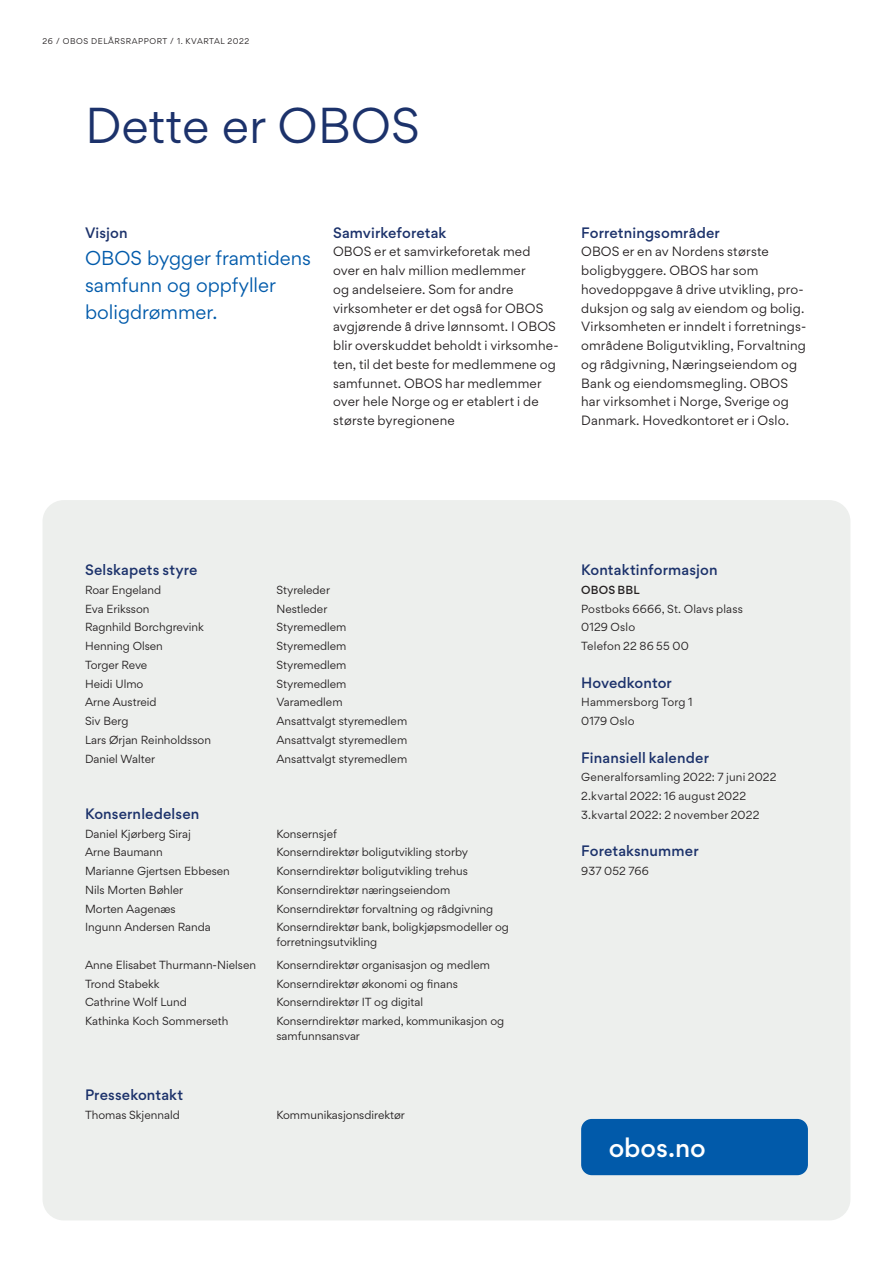
<style>
.page{position:relative;width:893px;height:1263px;background:#fff}
.page>*{position:absolute;margin:0;border:0;box-sizing:border-box;transform-origin:0 0}
.H1_tittel{font:45px "Gordita";color:#1c326b}
.t1{font:500 24px "Gordita";letter-spacing:-.005em;color:#fff}
.Ingress{font:18px/27px "Gordita";color:#015aaa}
.H3_sub_hav{font:500 13.5px "Gordita";letter-spacing:.01em;color:#1c326b}
.Brød_1_sp{font:12px/18.8px "Gordita";letter-spacing:.015em;color:#231f20}
.t2{font:10.5px/15px "Gordita";color:#231f20}
.t3{font:10.5px "Gordita";letter-spacing:.02em;color:#231f20}
.t4{font:500 10.5px "Gordita";letter-spacing:.02em;color:#231f20}
.t5{font:7.5px "Gordita";letter-spacing:.07em;color:#231f20}
</style>
<div class="page">
<div style="left:43px;top:500px;width:807px;height:720px;background:#edefed;border-radius:21px"></div>
<div style="left:581px;top:1119px;width:227px;height:56px;background:#015aaa;border-radius:11px"></div>
<p class="t5" style="left:43px;top:36px;width:208px">26 / OBOS DELÅRSRAPPORT / 1. KVARTAL 2022</p>
<h1 class="H1_tittel" style="left:85px;top:93px;width:336px">Dette er OBOS</h1>
<h3 class="H3_sub_hav" style="left:85px;top:222px;width:44px">Visjon</h3>
<p class="Ingress" style="left:85px;top:244px;width:228px">OBOS bygger framtidens samfunn og oppfyller boligdrømmer.</p>
<h3 class="H3_sub_hav" style="left:333px;top:222px;width:115px">Samvirkeforetak</h3>
<p class="Brød_1_sp" style="left:333px;top:242px;width:227px">OBOS er et samvirkeforetak med over en halv million medlemmer<br>og andelseiere. Som for andre virksomheter er det også for OBOS avgjørende å drive lønnsomt. I OBOS blir overskuddet beholdt i virksomhe&shy;ten, til det beste for medlemmene og samfunnet. OBOS har medlemmer over hele Norge og er etablert i de største byregionene</p>
<h3 class="H3_sub_hav" style="left:581px;top:222px;width:140px">Forretningsområder</h3>
<p class="Brød_1_sp" style="left:581px;top:242px;width:227px">OBOS er en av Nordens største boligbyggere. OBOS har som hovedoppgave å drive utvikling, pro&shy;duksjon og salg av eiendom og bolig.<br>Virksomheten er inndelt i forretnings&shy;områdene Boligutvikling, Forvaltning og rådgivning, Næringseiendom og Bank og eiendomsmegling. OBOS har virksomhet i Norge, Sverige og Danmark. Hovedkontoret er i Oslo.</p>
<h3 class="H3_sub_hav" style="left:85px;top:560px;width:114px">Selskapets styre</h3>
<p class="t2" style="left:85px;top:582px;width:78px">Roar Engeland</p>
<p class="t2" style="left:276px;top:582px;width:55px">Styreleder</p>
<p class="t2" style="left:85px;top:601px;width:66px">Eva Eriksson</p>
<p class="t2" style="left:276px;top:601px;width:52px">Nestleder</p>
<p class="t2" style="left:85px;top:620px;width:120px">Ragnhild Borchgrevink</p>
<p class="t2" style="left:276px;top:620px;width:72px">Styremedlem</p>
<p class="t2" style="left:85px;top:638px;width:79px">Henning Olsen</p>
<p class="t2" style="left:276px;top:638px;width:72px">Styremedlem</p>
<p class="t2" style="left:85px;top:657px;width:64px">Torger Reve</p>
<p class="t2" style="left:276px;top:657px;width:72px">Styremedlem</p>
<p class="t2" style="left:85px;top:676px;width:60px">Heidi Ulmo</p>
<p class="t2" style="left:276px;top:676px;width:72px">Styremedlem</p>
<p class="t2" style="left:85px;top:695px;width:73px">Arne Austreid</p>
<p class="t2" style="left:276px;top:695px;width:68px">Varamedlem</p>
<p class="t2" style="left:85px;top:713px;width:45px">Siv Berg</p>
<p class="t2" style="left:276px;top:713px;width:132px">Ansattvalgt styremedlem</p>
<p class="t2" style="left:85px;top:732px;width:127px">Lars Ørjan Reinholdsson</p>
<p class="t2" style="left:276px;top:732px;width:132px">Ansattvalgt styremedlem</p>
<p class="t2" style="left:85px;top:751px;width:72px">Daniel Walter</p>
<p class="t2" style="left:276px;top:751px;width:132px">Ansattvalgt styremedlem</p>
<h3 class="H3_sub_hav" style="left:85px;top:804px;width:116px">Konsernledelsen</h3>
<p class="t2" style="left:85px;top:826px;width:107px">Daniel Kjørberg Siraj</p>
<p class="t2" style="left:276px;top:826px;width:62px">Konsernsjef</p>
<p class="t2" style="left:85px;top:845px;width:79px">Arne Baumann</p>
<p class="t2" style="left:276px;top:845px;width:193px">Konserndirektør boligutvikling storby</p>
<p class="t2" style="left:85px;top:863px;width:146px">Marianne Gjertsen Ebbesen</p>
<p class="t2" style="left:276px;top:863px;width:193px">Konserndirektør boligutvikling trehus</p>
<p class="t2" style="left:85px;top:882px;width:100px">Nils Morten Bøhler</p>
<p class="t2" style="left:276px;top:882px;width:175px">Konserndirektør næringseiendom</p>
<p class="t2" style="left:85px;top:901px;width:92px">Morten Aagenæs</p>
<p class="t2" style="left:276px;top:901px;width:218px">Konserndirektør forvaltning og rådgivning</p>
<p class="t2" style="left:85px;top:920px;width:127px">Ingunn Andersen Randa</p>
<p class="t2" style="left:276px;top:920px;width:234px">Konserndirektør bank, boligkjøpsmodeller og forretningsutvikling</p>
<p class="t2" style="left:85px;top:957px;width:173px">Anne Elisabet Thurmann-Nielsen</p>
<p class="t2" style="left:276px;top:957px;width:215px">Konserndirektør organisasjon og medlem</p>
<p class="t2" style="left:85px;top:976px;width:76px">Trond Stabekk</p>
<p class="t2" style="left:276px;top:976px;width:183px">Konserndirektør økonomi og finans</p>
<p class="t2" style="left:85px;top:995px;width:103px">Cathrine Wolf Lund</p>
<p class="t2" style="left:276px;top:995px;width:148px">Konserndirektør IT og digital</p>
<p class="t2" style="left:85px;top:1013px;width:145px">Kathinka Koch Sommerseth</p>
<p class="t2" style="left:276px;top:1013px;width:229px">Konserndirektør marked, kommunikasjon og samfunnsansvar</p>
<h3 class="H3_sub_hav" style="left:85px;top:1085px;width:100px">Pressekontakt</h3>
<p class="t2" style="left:85px;top:1107px;width:96px">Thomas Skjennald</p>
<p class="t2" style="left:276px;top:1107px;width:130px">Kommunikasjonsdirektør</p>
<h3 class="H3_sub_hav" style="left:581px;top:560px;width:138px">Kontaktinformasjon</h3>
<p class="t4" style="left:581px;top:582px;width:60px">OBOS BBL</p>
<p class="t3" style="left:581px;top:601px;width:163px">Postboks 6666, St. Olavs plass</p>
<p class="t3" style="left:581px;top:620px;width:56px">0129 Oslo</p>
<p class="t3" style="left:581px;top:638px;width:109px">Telefon 22 86 55 00</p>
<h3 class="H3_sub_hav" style="left:581px;top:672px;width:92px">Hovedkontor</h3>
<p class="t3" style="left:581px;top:695px;width:113px">Hammersborg Torg 1</p>
<p class="t2" style="left:581px;top:713px;width:55px">0179 Oslo</p>
<h3 class="H3_sub_hav" style="left:581px;top:747px;width:129px">Finansiell kalender</h3>
<p class="t3" style="left:581px;top:770px;width:197px">Generalforsamling 2022: 7 juni 2022</p>
<p class="t3" style="left:581px;top:788px;width:167px">2.kvartal 2022: 16 august 2022</p>
<p class="t3" style="left:581px;top:807px;width:180px">3.kvartal 2022: 2 november 2022</p>
<h3 class="H3_sub_hav" style="left:581px;top:841px;width:119px">Foretaksnummer</h3>
<p class="t2" style="left:581px;top:863px;width:69px">937 052 766</p>
<p class="t1" style="left:609px;top:1130px;width:98px">obos.no</p>
</div>
